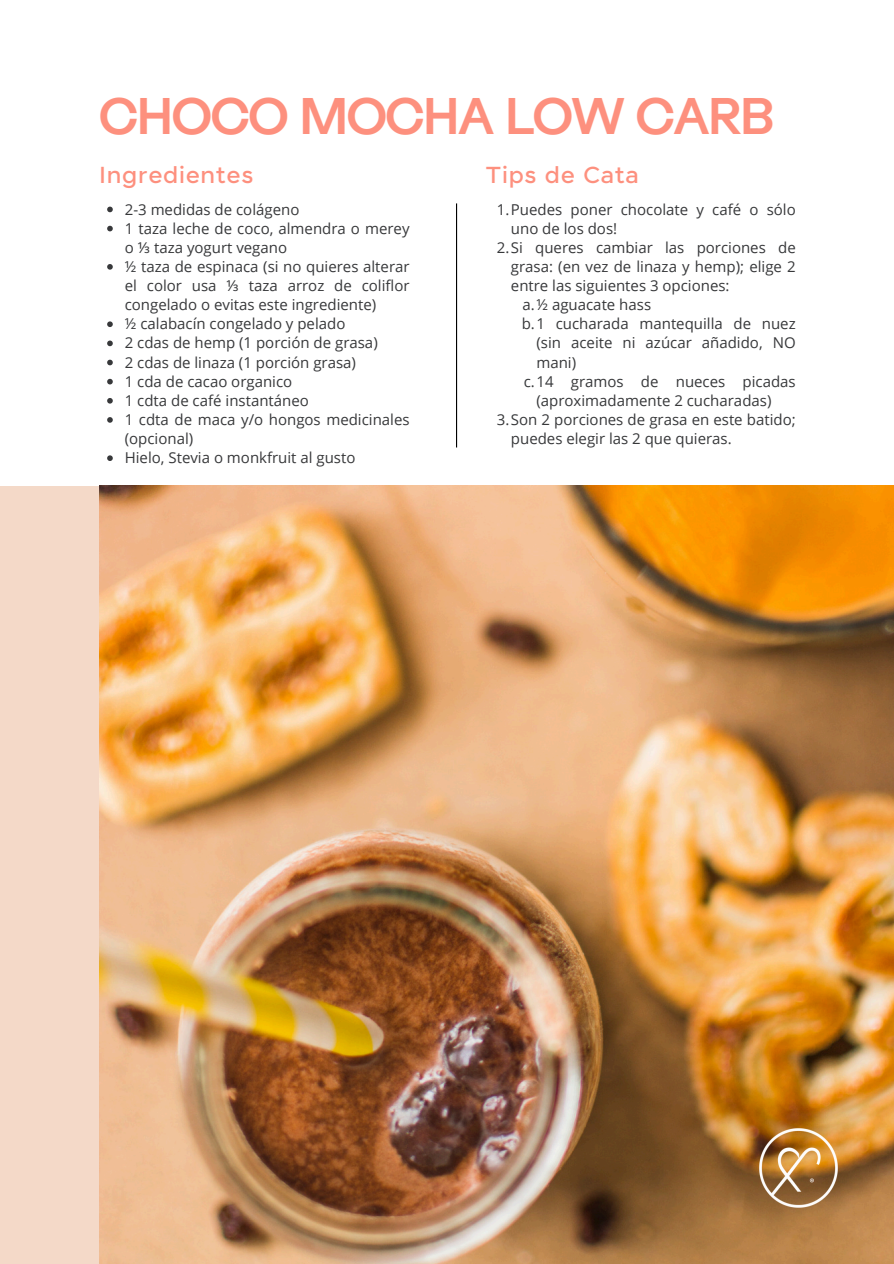
<style>
.page{position:relative;width:894px;height:1264px;background:#fff}
.page>*{position:absolute;margin:0;border:0;box-sizing:border-box;transform-origin:0 0}
.t1{font:45px "Hanno Test";letter-spacing:-.03em;color:#fd907e}
.t2{font:italic 500 23.1px "Jones";letter-spacing:.03em;color:#fd907e}
.t3{font:15px/19.2px "Open Sans";color:#37383a}
.s1{font-family:"Noto Sans"}
</style>
<div class="page">
<hr style="left:456px;top:203px;width:1px;height:244px;background:#000">
<img style="left:99px;top:486px;width:794px;height:777px">
<div style="left:0;top:486px;width:99px;height:777px;background:#f4d9c8"></div>
<svg style="left:107px;top:207px;width:6px;height:5px"></svg>
<svg style="left:107px;top:226px;width:6px;height:5px"></svg>
<svg style="left:107px;top:264px;width:6px;height:6px"></svg>
<svg style="left:107px;top:321px;width:6px;height:6px"></svg>
<svg style="left:107px;top:340px;width:6px;height:6px"></svg>
<svg style="left:107px;top:360px;width:6px;height:5px"></svg>
<svg style="left:107px;top:379px;width:6px;height:5px"></svg>
<svg style="left:107px;top:398px;width:6px;height:5px"></svg>
<svg style="left:107px;top:417px;width:6px;height:6px"></svg>
<svg style="left:107px;top:455px;width:6px;height:6px"></svg>
<img style="left:755px;top:1125px;width:85px;height:85px">
<p class="t1" style="left:99px;top:98px;width:676px">CHOCO MOCHA LOW CARB</p>
<p class="t2" style="left:99px;top:164px;width:155px">Ingredientes</p>
<p class="t2" style="left:485px;top:164px;width:155px">Tips de Cata</p>
<h2 class="t3" style="left:125px;top:199px;width:176px">2-3 medidas de colágeno</h2>
<h2 class="t3" style="left:125px;top:218px;width:286px">1 taza leche de coco, almendra o merey o <span class="s1">⅓</span> taza yogurt vegano</h2>
<p class="t3" style="left:125px;top:256px;width:286px;text-align:justify">½ taza de espinaca (si no quieres alterar el color usa <span class="s1">⅓</span> taza arroz de coliflor congelado o evitas este ingrediente)</p>
<p class="t3" style="left:125px;top:314px;width:222px">½ calabacín congelado y pelado</p>
<p class="t3" style="left:125px;top:333px;width:254px">2 cdas de hemp (1 porción de grasa)</p>
<p class="t3" style="left:125px;top:352px;width:232px">2 cdas de linaza (1 porción grasa)</p>
<p class="t3" style="left:125px;top:371px;width:169px">1 cda de cacao organico</p>
<p class="t3" style="left:125px;top:390px;width:185px">1 cdta de café instantáneo</p>
<p class="t3" style="left:125px;top:409px;width:286px">1 cdta de maca y/o hongos medicinales (opcional)</p>
<p class="t3" style="left:125px;top:448px;width:232px">Hielo, Stevia o monkfruit al gusto</p>
<p class="t3" style="left:511px;top:199px;width:286px;text-indent:-14px">1.Puedes poner chocolate y café o sólo uno de los dos!</p>
<p class="t3" style="left:511px;top:237px;width:286px;text-align:justify;text-indent:-14px">2.Si queres cambiar las porciones de grasa: (en vez de linaza y hemp); elige 2 entre las siguientes 3 opciones:</p>
<p class="t3" style="left:522px;top:295px;width:130px">a.½ aguacate hass</p>
<p class="t3" style="left:536px;top:314px;width:261px;text-align:justify;text-indent:-15px">b.1 cucharada mantequilla de nuez (sin aceite ni azúcar añadido, NO mani)</p>
<p class="t3" style="left:536px;top:371px;width:261px;text-indent:-13px">c.14 gramos de nueces picadas (aproximadamente 2 cucharadas)</p>
<p class="t3" style="left:511px;top:409px;width:286px;text-indent:-14px">3.Son 2 porciones de grasa en este batido; puedes elegir las 2 que quieras.</p>
</div>
